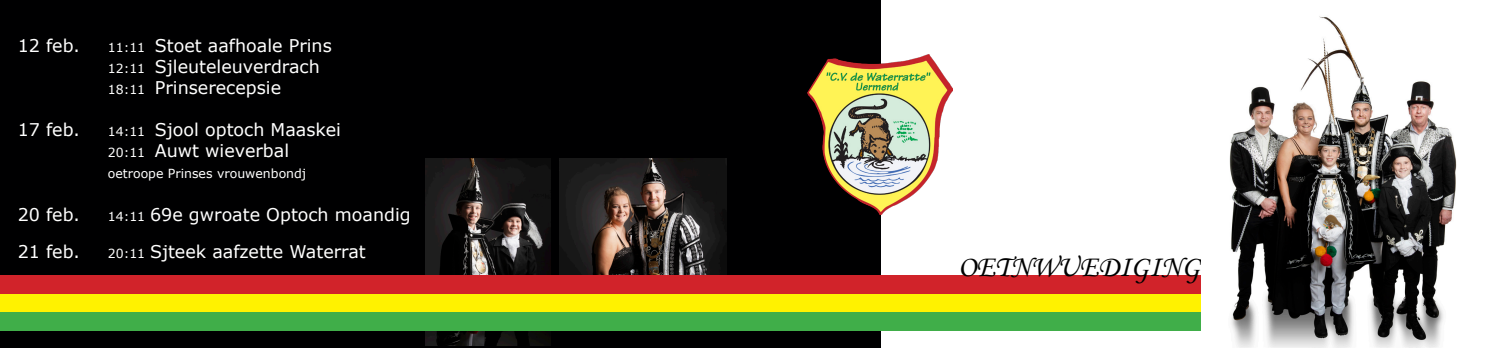
<style>
.page{position:relative;width:1489px;height:348px;background:#fff}
.page>*{position:absolute;margin:0;border:0;box-sizing:border-box;transform-origin:0 0}
.t1{font:30px "Monotype Corsiva";color:#000}
.t2{font:17.5px "Verdana";color:#fff}
.t3{font:12.5px "Verdana";color:#fff}
.s1{font-size:12.5px}
</style>
<div class="page">
<div style="left:0;top:0;width:880px;height:347px;background:#000001"></div>
<img style="left:559px;top:158px;width:167px;height:117px">
<img style="left:425px;top:158px;width:125px;height:187px">
<div style="left:0;top:293px;width:1201px;height:18px;background:#fff200"></div>
<div style="left:0;top:311px;width:1201px;height:19px;background:#40ae49"></div>
<div style="left:0;top:275px;width:1201px;height:18px;background:#d1232a"></div>
<img style="left:1229px;top:16px;width:228px;height:331px">
<img style="left:807px;top:54px;width:145px;height:160px">
<p class="t2" style="left:18px;top:34px;width:64px">12 feb.</p>
<p class="t2" style="left:108px;top:34px;width:225px"><span class="s1">11:11</span> Stoet aafhoale Prins</p>
<p class="t2" style="left:108px;top:55px;width:213px"><span class="s1">12:11</span> Sjleuteleuverdrach</p>
<p class="t2" style="left:108px;top:76px;width:175px"><span class="s1">18:11</span> Prinserecepsie</p>
<p class="t2" style="left:18px;top:118px;width:64px">17 feb.</p>
<p class="t2" style="left:108px;top:118px;width:234px"><span class="s1">14:11</span> Sjool optoch Maaskei</p>
<p class="t2" style="left:108px;top:139px;width:183px"><span class="s1">20:11</span> Auwt wieverbal</p>
<p class="t3" style="left:108px;top:165px;width:200px">oetroope Prinses vrouwenbondj</p>
<p class="t2" style="left:18px;top:202px;width:64px">20 feb.</p>
<p class="t2" style="left:108px;top:202px;width:304px"><span class="s1">14:11</span> 69e gwroate Optoch moandig</p>
<p class="t2" style="left:18px;top:239px;width:64px">21 feb.</p>
<p class="t2" style="left:108px;top:239px;width:259px"><span class="s1">20:11</span> Sjteek aafzette Waterrat</p>
<p class="t1" style="left:958px;top:248px;width:243px">OETNWUEDIGING</p>
</div>
